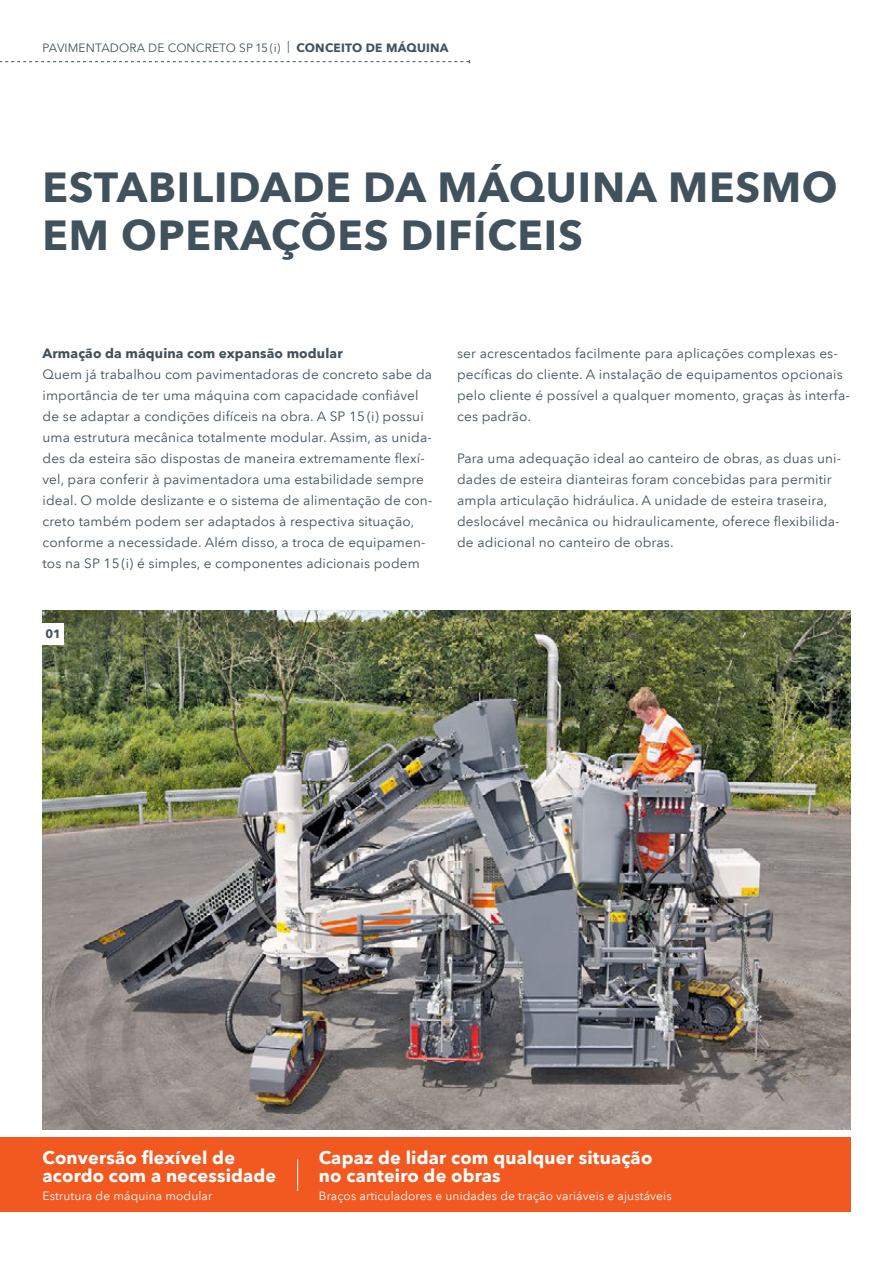
<style>
.page{position:relative;width:893px;height:1263px;background:#fff}
.page>*{position:absolute;margin:0;border:0;box-sizing:border-box;transform-origin:0 0}
.t1{font:700 42px/48px "Avenir Next LT Pro";letter-spacing:.02em;color:#41525c}
.t2{font:700 18px/18px "Avenir Next LT Pro";letter-spacing:.01em;color:#fff}
.t3{font:13.5px/21px "Avenir Next LT Pro";letter-spacing:.01em;color:#41525c}
.t4{font:700 13.5px "Avenir Next LT Pro";letter-spacing:.01em;color:#41525c}
.t5{font:12px "Avenir Next LT Pro";letter-spacing:.01em;color:#fff}
.t6{font:12px "Avenir Next LT Pro";letter-spacing:.01em;color:#41525c}
.t7{font:700 12px "Avenir Next LT Pro";color:#41525c}
.s1{font-weight:700}
</style>
<div class="page">
<svg style="left:0;top:60px;width:470px;height:3px"></svg>
<img style="left:43px;top:610px;width:807px;height:519px">
<div style="left:43px;top:623px;width:21px;height:21px;background:#fff"></div>
<div style="left:0;top:1138px;width:850px;height:74px;background:#f15921"></div>
<hr style="left:297px;top:1159px;width:1px;height:32px;background:#fff">
<p class="t6" style="left:43px;top:40px;width:408px">PAVIMENTADORA DE CONCRETO SP 15(i) | <span class="s1">CONCEITO DE MÁQUINA</span></p>
<h1 class="t1" style="left:43px;top:163px;width:797px">ESTABILIDADE DA MÁQUINA MESMO<br>EM OPERAÇÕES DIFÍCEIS</h1>
<p class="t4" style="left:43px;top:345px;width:302px">Armação da máquina com expansão modular</p>
<p class="t3" style="left:43px;top:364px;width:391px">Quem já trabalhou com pavimentadoras de concreto sabe da importância de ter uma máquina com capacidade confiável de se adaptar a condições difíceis na obra. A SP 15(i) possui uma estrutura mecânica totalmente modular. Assim, as unida&shy;des da esteira são dispostas de maneira extremamente flexí&shy;vel, para conferir à pavimentadora uma estabilidade sempre ideal. O molde deslizante e o sistema de alimentação de con&shy;creto também podem ser adaptados à respectiva situação, conforme a necessidade. Além disso, a troca de equipamen&shy;tos na SP 15(i) é simples, e componentes adicionais podem</p>
<p class="t7" style="left:45px;top:626px;width:17px">01</p>
<p class="t3" style="left:457px;top:343px;width:394px">ser acrescentados facilmente para aplicações complexas es&shy;pecíficas do cliente. A instalação de equipamentos opcionais pelo cliente é possível a qualquer momento, graças às interfa&shy;ces padrão.</p>
<p class="t3" style="left:457px;top:448px;width:385px">Para uma adequação ideal ao canteiro de obras, as duas uni&shy;dades de esteira dianteiras foram concebidas para permitir ampla articulação hidráulica. A unidade de esteira traseira, deslocável mecânica ou hidraulicamente, oferece flexibilida&shy;de adicional no canteiro de obras.</p>
<h2 class="t2" style="left:43px;top:1148px;width:235px">Conversão flexível de acordo com a necessidade</h2>
<p class="t5" style="left:43px;top:1188px;width:171px">Estrutura de máquina modular</p>
<h2 class="t2" style="left:319px;top:1148px;width:335px">Capaz de lidar com qualquer situação no canteiro de obras</h2>
<p class="t5" style="left:319px;top:1188px;width:354px">Braços articuladores e unidades de tração variáveis e ajustáveis</p>
</div>
